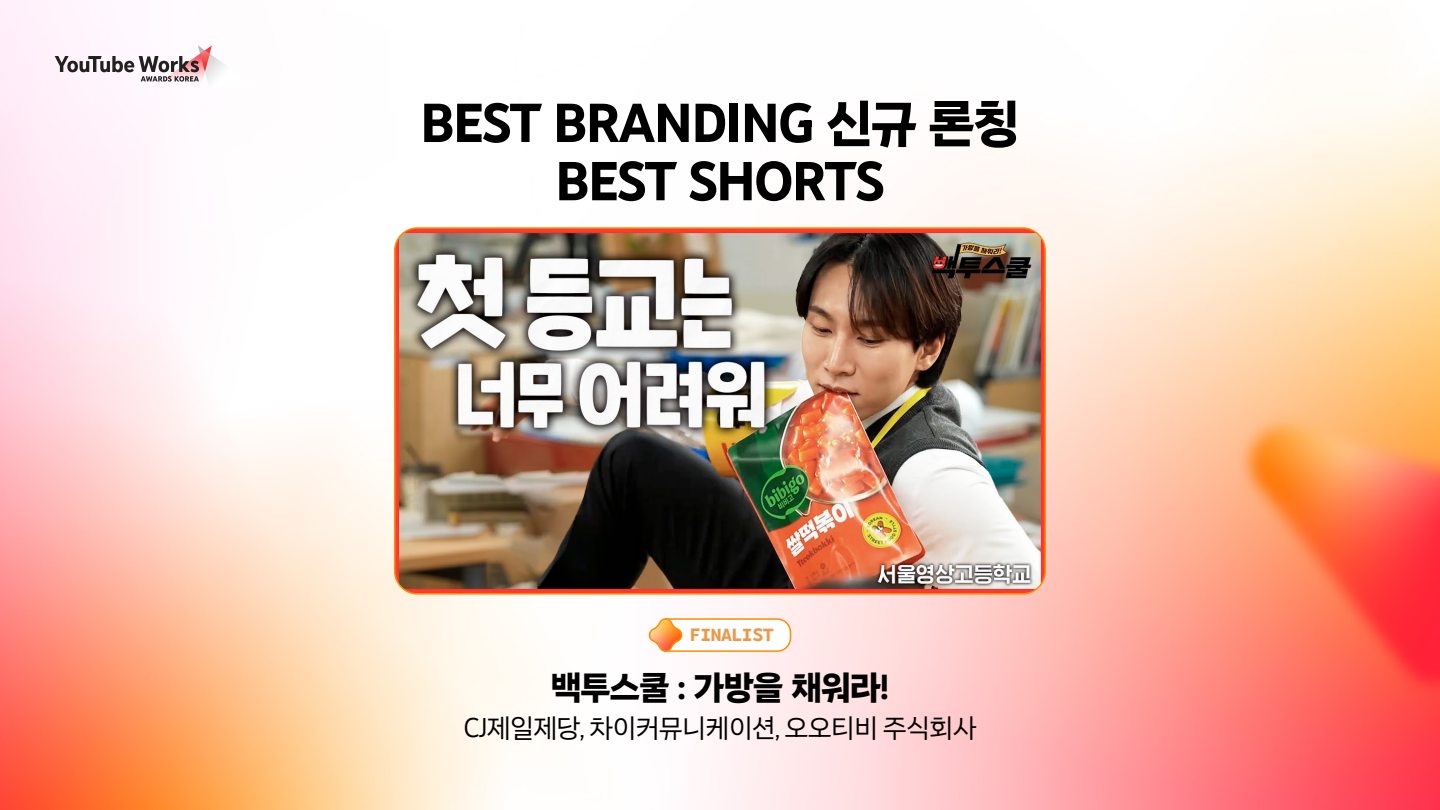
<style>
.page{position:relative;width:1440px;height:810px;background:#fff}
.page>*{position:absolute;margin:0;border:0;box-sizing:border-box;transform-origin:0 0}
.t1{font:700 56.25px/58.3px "You Tube Sans 48 pt";letter-spacing:-.04em;color:#000;text-align:center}
.t2{font:700 35.78px "You Tube Sans 48 pt";letter-spacing:-.04em;color:#000}
.t3{font:27.83px "You Tube Sans 48 pt";letter-spacing:-.025em;color:#000}
.t4{font:800 18.23px "You Tube Sans Mono";letter-spacing:-.03em;color:#ea994a}
.s1{font-size:54.75px}
</style>
<div class="page">
<img style="left:0;top:0;width:1440px;height:810px">
<svg style="left:646px;top:618px;width:146px;height:36px"></svg>
<svg style="left:55px;top:45px;width:203px;height:43px"></svg>
<img style="left:395px;top:228px;width:650px;height:366px">
<div style="left:394px;top:227px;width:652px;height:368px;border:2px solid #ff8c00;border-radius:22px"></div>
<p class="t1" style="left:420px;top:93px;width:601px">BEST BRANDING <span class="s1">신규 론칭<br></span>BEST SHORTS</p>
<p class="t4" style="left:690px;top:620px;width:85px">FINALIST</p>
<p class="t2" style="left:551px;top:666px;width:340px">백투스쿨 : 가방을 채워라!</p>
<p class="t3" style="left:463px;top:711px;width:515px">CJ제일제당, 차이커뮤니케이션, 오오티비 주식회사</p>
</div>
